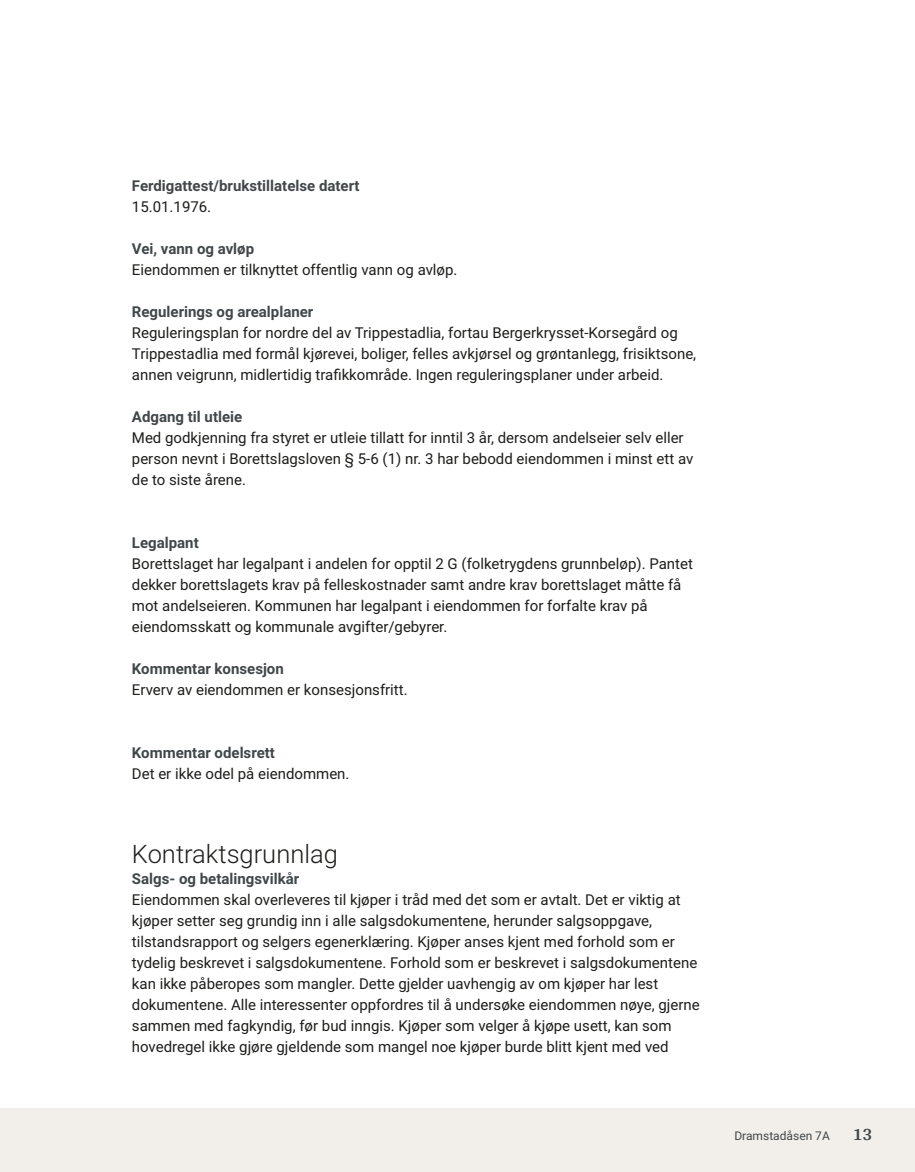
<style>
.page{position:relative;width:915px;height:1172px;background:#fff}
.page>*{position:absolute;margin:0;border:0;box-sizing:border-box;transform-origin:0 0}
.t1{font:300 25.5px "Roboto Vitec";color:#1d1d1b}
.t2{font:700 18px "Arya";color:#414749}
.t3{font:15px/21px "Roboto Vitec";color:#1d1d1b}
.t4{font:700 15px "Roboto Vitec";color:#414749}
.t5{font:12px "Roboto Vitec";color:#414749}
</style>
<div class="page">
<div style="left:0;top:1108px;width:914px;height:64px;background:#f2eeea"></div>
<p class="t4" style="left:132px;top:175px;width:229px">Ferdigattest/brukstillatelse datert</p>
<p class="t3" style="left:132px;top:195px;width:81px">15.01.1976.</p>
<p class="t4" style="left:132px;top:238px;width:124px">Vei, vann og avløp</p>
<p class="t3" style="left:132px;top:258px;width:327px">Eiendommen er tilknyttet offentlig vann og avløp.</p>
<p class="t4" style="left:132px;top:301px;width:183px">Regulerings og arealplaner</p>
<p class="t3" style="left:132px;top:321px;width:565px">Reguleringsplan for nordre del av Trippestadlia, fortau Bergerkrysset‑Korsegård og<br>Trippestadlia med formål kjørevei, boliger, felles avkjørsel og grøntanlegg, frisiktsone, annen veigrunn, midlertidig trafikkområde. Ingen reguleringsplaner under arbeid.</p>
<p class="t4" style="left:132px;top:406px;width:112px">Adgang til utleie</p>
<p class="t3" style="left:132px;top:426px;width:562px">Med godkjenning fra styret er utleie tillatt for inntil 3 år, dersom andelseier selv eller person nevnt i Borettslagsloven § 5‑6 (1) nr. 3 har bebodd eiendommen i minst ett av de to siste årene.</p>
<p class="t4" style="left:132px;top:532px;width:68px">Legalpant</p>
<p class="t3" style="left:132px;top:552px;width:562px">Borettslaget har legalpant i andelen for opptil 2 G (folketrygdens grunnbeløp). Pantet dekker borettslagets krav på felleskostnader samt andre krav borettslaget måtte få mot andelseieren. Kommunen har legalpant i eiendommen for forfalte krav på eiendomsskatt og kommunale avgifter/gebyrer.</p>
<p class="t4" style="left:132px;top:658px;width:153px">Kommentar konsesjon</p>
<p class="t3" style="left:132px;top:678px;width:277px">Erverv av eiendommen er konsesjonsfritt.</p>
<p class="t4" style="left:132px;top:742px;width:144px">Kommentar odelsrett</p>
<p class="t3" style="left:132px;top:762px;width:219px">Det er ikke odel på eiendommen.</p>
<h1 class="t1" style="left:132px;top:836px;width:207px">Kontraktsgrunnlag</h1>
<p class="t4" style="left:132px;top:868px;width:169px">Salgs‑ og betalingsvilkår</p>
<p class="t3" style="left:132px;top:888px;width:569px">Eiendommen skal overleveres til kjøper i tråd med det som er avtalt. Det er viktig at kjøper setter seg grundig inn i alle salgsdokumentene, herunder salgsoppgave, tilstandsrapport og selgers egenerklæring. Kjøper anses kjent med forhold som er tydelig beskrevet i salgsdokumentene. Forhold som er beskrevet i salgsdokumentene kan ikke påberopes som mangler. Dette gjelder uavhengig av om kjøper har lest dokumentene. Alle interessenter oppfordres til å undersøke eiendommen nøye, gjerne sammen med fagkyndig, før bud inngis. Kjøper som velger å kjøpe usett, kan som hovedregel ikke gjøre gjeldende som mangel noe kjøper burde blitt kjent med ved</p>
<p class="t5" style="left:734px;top:1127px;width:97px">Dramstadåsen 7A</p>
<p class="t2" style="left:852px;top:1123px;width:21px">13</p>
</div>
